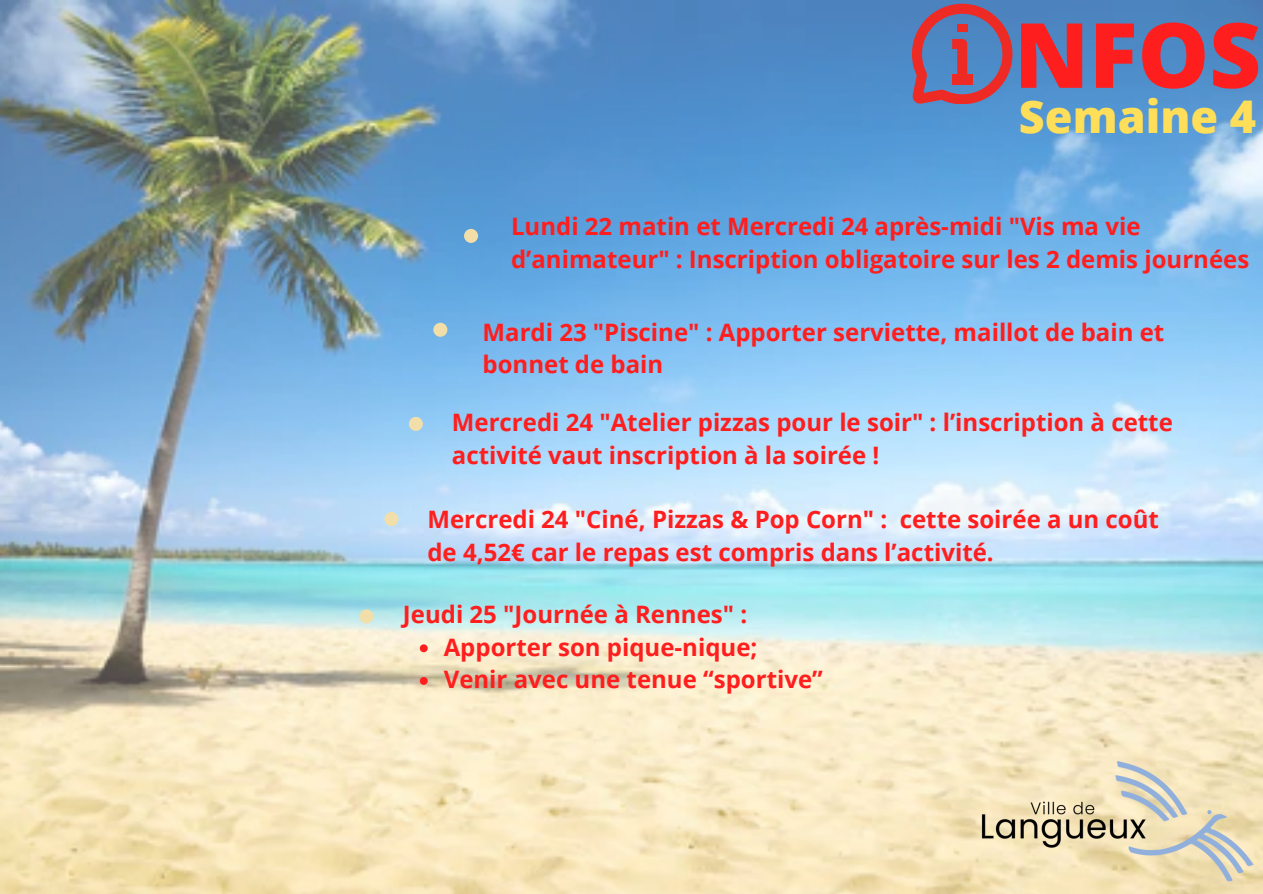
<style>
.page{position:relative;width:1263px;height:894px;background:#fff}
.page>*{position:absolute;margin:0;border:0;box-sizing:border-box;transform-origin:0 0}
.t1{font:800 90px "Open Sans";color:#ff1e1e}
.t2{font:800 45px "Open Sans";color:#ffde59}
.t3{font:700 24px/32.7px "Open Sans";color:#ff1e1e}
</style>
<div class="page">
<img style="left:0;top:0;width:1263px;height:893px">
<div style="left:433px;top:322px;width:14px;height:15px;background:#f2dea8;border-radius:50%"></div>
<svg style="left:912px;top:4px;width:100px;height:100px;background:#86678b"></svg>
<div style="left:952px;top:74px;width:20px;height:10px;background:#ee2a24"></div>
<div style="left:957px;top:24px;width:10px;height:7px;background:#ee2a24"></div>
<div style="left:464px;top:229px;width:14px;height:14px;background:#f2dea8;border-radius:50%"></div>
<img style="left:967px;top:735px;width:296px;height:158px">
<div style="left:409px;top:417px;width:14px;height:14px;background:#f2dea8;border-radius:50%"></div>
<svg style="left:420px;top:644px;width:8px;height:8px"></svg>
<svg style="left:420px;top:676px;width:8px;height:8px"></svg>
<div style="left:384px;top:512px;width:14px;height:14px;background:#f2dea8;border-radius:50%"></div>
<div style="left:359px;top:609px;width:15px;height:14px;background:#f2dea8;border-radius:50%"></div>
<p class="t1" style="left:1014px;top:-8px;width:249px">NFOS</p>
<h2 class="t2" style="left:1019px;top:85px;width:239px">Semaine 4</h2>
<h3 class="t3" style="left:511px;top:209px;width:740px">Lundi 22 matin et Mercredi 24 après-midi "Vis ma vie d’animateur" : Inscription obligatoire sur les 2 demis journées</h3>
<p class="t3" style="left:483px;top:315px;width:683px">Mardi 23 "Piscine" : Apporter serviette, maillot de bain et bonnet de bain</p>
<h1 class="t3" style="left:452px;top:405px;width:722px">Mercredi 24 "Atelier pizzas pour le soir" : l’inscription à cette activité vaut inscription à la soirée !</h1>
<h3 class="t3" style="left:427px;top:502px;width:733px">Mercredi 24 "Ciné, Pizzas &amp; Pop Corn" : cette soirée a un coût de 4,52€ car le repas est compris dans l’activité.</h3>
<h3 class="t3" style="left:403px;top:597px;width:346px">Jeudi 25 "Journée à Rennes" :</h3>
<h3 class="t3" style="left:444px;top:629px;width:315px">Apporter son pique-nique;</h3>
<p class="t3" style="left:444px;top:662px;width:381px">Venir avec une tenue “sportive”</p>
</div>
